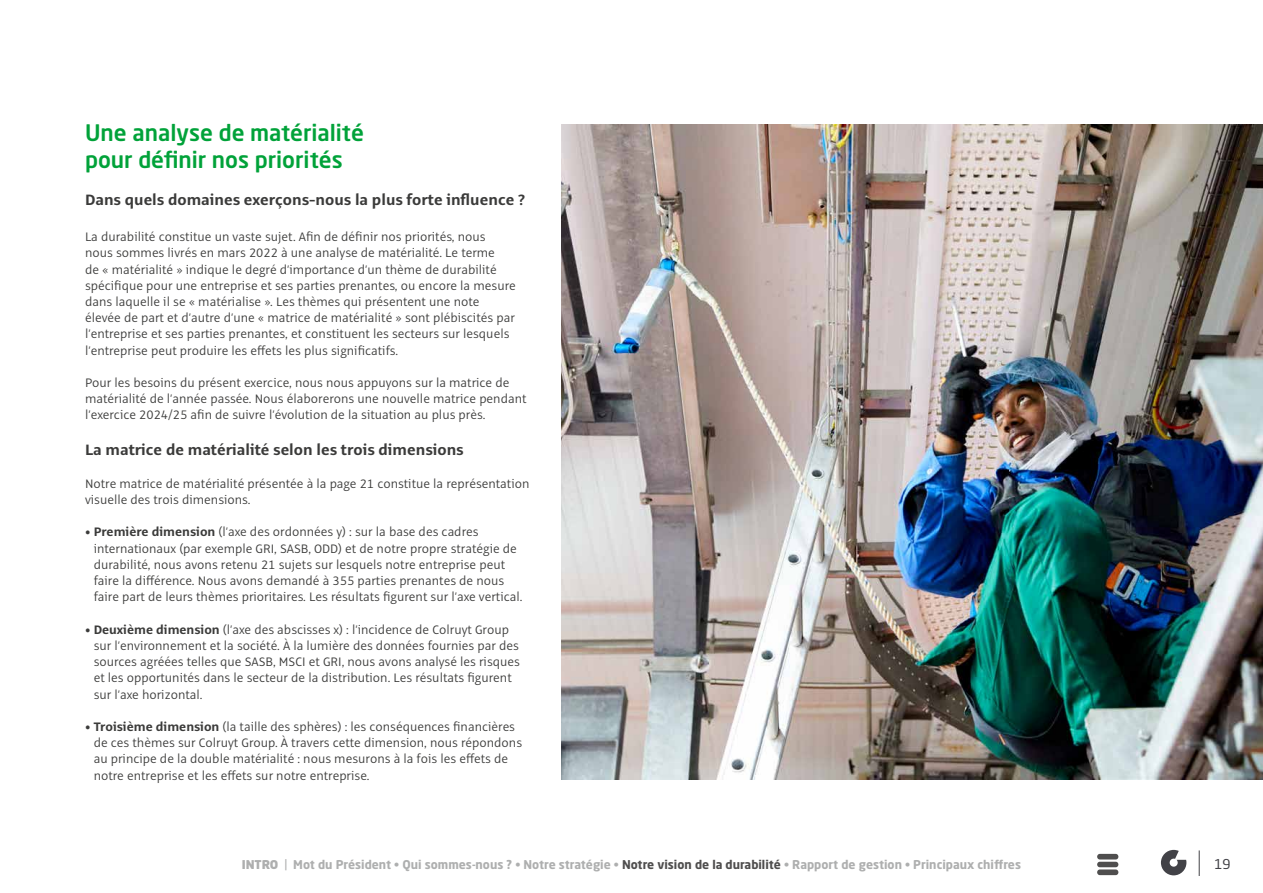
<style>
.page{position:relative;width:1263px;height:893px;background:#fff}
.page>*{position:absolute;margin:0;border:0;box-sizing:border-box;transform-origin:0 0}
.t1{font:500 22.5px/27px "Neo Sans Std";color:#00a239}
.t2{font:700 16.5px "Alto Pro";color:#3b3b3a}
.t3{font:300 13.5px/16.2px "Alto Pro";color:#3b3b3a}
.t4{font:13.5px "Neo Sans Std";color:#424247}
.t5{font:700 12px "Neo Sans Std";color:#aeafaf}
.s1{font-weight:700}
.s2{font-weight:900}
.s3{font-weight:400}
.s4{color:#4f4e4e}
</style>
<div class="page">
<svg style="left:1161px;top:850px;width:25px;height:25px"></svg>
<svg style="left:1199px;top:850px;width:1px;height:26px"></svg>
<img style="left:561px;top:124px;width:702px;height:655px">
<div style="left:1097px;top:862px;width:21px;height:5px;background:#4f4e4e;border-radius:3px"></div>
<div style="left:1097px;top:854px;width:21px;height:5px;background:#4f4e4e;border-radius:3px"></div>
<div style="left:1097px;top:869px;width:21px;height:6px;background:#4f4e4e;border-radius:3px"></div>
<h1 class="t1" style="left:85px;top:119px;width:280px">Une analyse de matérialité pour définir nos priorités</h1>
<p class="t2" style="left:85px;top:190px;width:441px">Dans quels domaines exerçons-nous la plus forte influence ?</p>
<p class="t3" style="left:85px;top:229px;width:432px">La durabilité constitue un vaste sujet. Afin de définir nos priorités, nous nous sommes livrés en mars 2022 à une analyse de matérialité. Le terme<br>de « matérialité » indique le degré d’importance d’un thème de durabilité spécifique pour une entreprise et ses parties prenantes, ou encore la mesure dans laquelle il se « matérialise ». Les thèmes qui présentent une note élevée de part et d’autre d’une « matrice de matérialité » sont plébiscités par l’entreprise et ses parties prenantes, et constituent les secteurs sur lesquels l’entreprise peut produire les effets les plus significatifs.</p>
<p class="t3" style="left:85px;top:375px;width:443px">Pour les besoins du présent exercice, nous nous appuyons sur la matrice de matérialité de l’année passée. Nous élaborerons une nouvelle matrice pendant l’exercice 2024/25 afin de suivre l’évolution de la situation au plus près.</p>
<p class="t2" style="left:85px;top:440px;width:380px">La matrice de matérialité selon les trois dimensions</p>
<p class="t3" style="left:85px;top:475px;width:446px">Notre matrice de matérialité présentée à la page 21 constitue la représentation visuelle des trois dimensions.</p>
<p class="t3" style="left:94px;top:524px;width:430px;text-indent:-9px">• <span class="s1">Première dimension</span> (l’axe des ordonnées y) : sur la base des cadres internationaux (par exemple GRI, SASB, ODD) et de notre propre stratégie de durabilité, nous avons retenu 21 sujets sur lesquels notre entreprise peut faire la différence. Nous avons demandé à 355 parties prenantes de nous faire part de leurs thèmes prioritaires. Les résultats figurent sur l’axe vertical.</p>
<p class="t3" style="left:94px;top:621px;width:428px;text-indent:-9px">• <span class="s1">Deuxième dimension</span> (l’axe des abscisses x) : l’incidence de Colruyt Group sur l’environnement et la société. À la lumière des données fournies par des sources agréées telles que SASB, MSCI et GRI, nous avons analysé les risques et les opportunités dans le secteur de la distribution. Les résultats figurent sur l’axe horizontal.</p>
<p class="t3" style="left:94px;top:718px;width:430px;text-indent:-9px">• <span class="s1">Troisième dimension</span> (la taille des sphères) : les conséquences financières de ces thèmes sur Colruyt Group. À travers cette dimension, nous répondons au principe de la double matérialité : nous mesurons à la fois les effets de notre entreprise et les effets sur notre entreprise.</p>
<p class="t5" style="left:242px;top:857px;width:781px"><span class="s2">INTRO</span> <span class="s3">|</span> Mot du Président • Qui sommes-nous ? • Notre stratégie • <span class="s4">Notre vision de la durabilité</span> • Rapport de gestion • Principaux chiffres</p>
<p class="t4" style="left:1214px;top:855px;width:18px">19</p>
</div>
